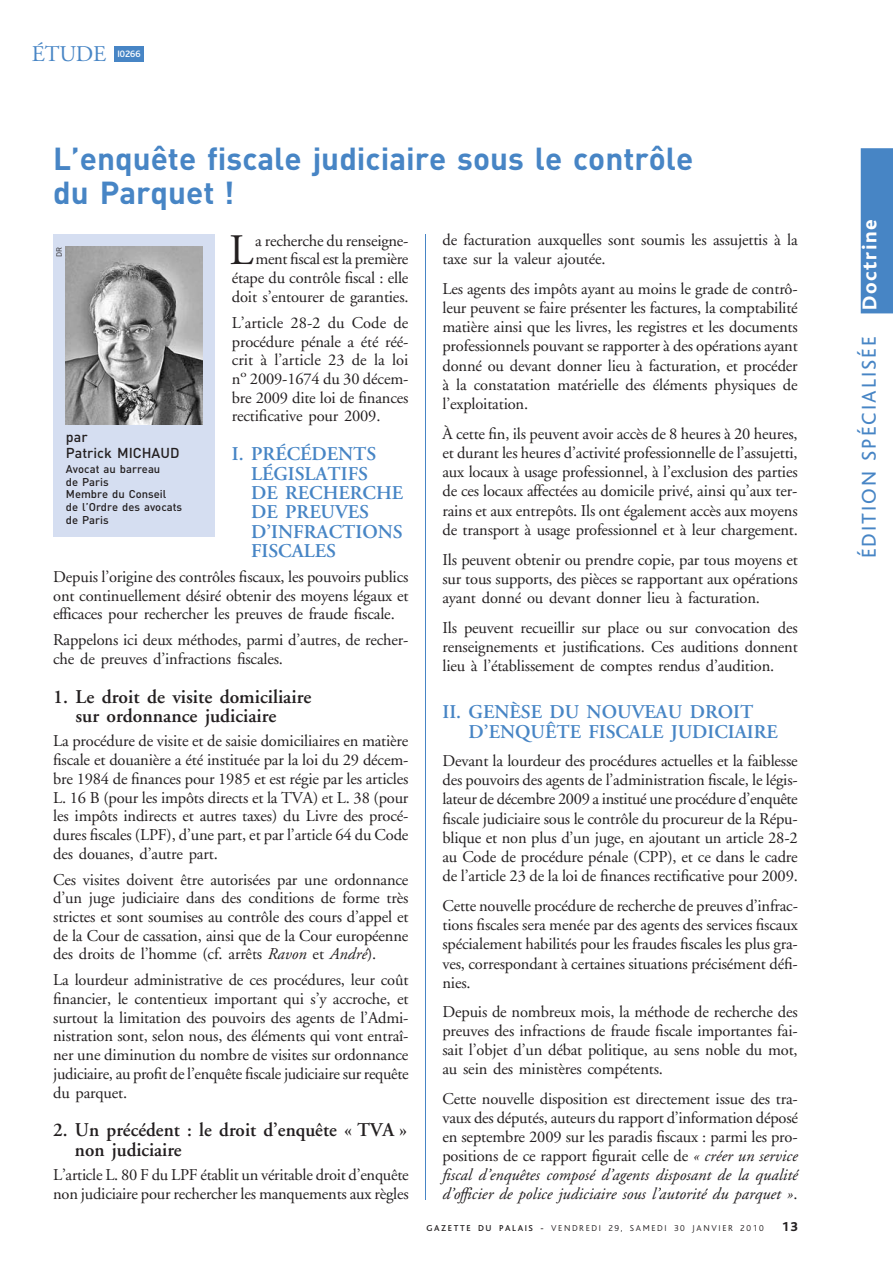
<style>
.page{position:relative;width:893px;height:1263px;background:#fff}
.page>*{position:absolute;margin:0;border:0;box-sizing:border-box;transform-origin:0 0}
.t1{font:43.35px "Adobe Garamond";color:#231f20}
.t2{font:700 31.5px/34.3px "DIN";color:#4785c5}
.t3{font:22.5px "Adobe Garamond";letter-spacing:-.01em;color:#4785c5}
.t4{font:21px "Bliss";letter-spacing:.1em;color:#4785c5}
.t5{font:800 21px "Bliss";letter-spacing:.075em;color:#fff}
.t6{font:600 19.5px/19.5px "Adobe Garamond";color:#4785c5}
.t7{font:600 19.5px/19.5px "Adobe Garamond";color:#231f20}
.t8{font:16.5px/18.8px "Adobe Garamond";letter-spacing:-.01em;color:#231f20;text-align:justify}
.t9{font:500 14.25px/16.5px "DIN";color:#231f20}
.t10{font:800 13.5px "Bliss";color:#231f20}
.t11{font:500 11.25px/12.8px "DIN";color:#231f20}
.t12{font:500 9.75px "Bliss";color:#fff}
.t13{font:300 9px "Bliss";letter-spacing:.18em;color:#231f20}
.t14{font:7.5px "DIN";color:#231f20}
.s1{font-style:italic}
.s2{font-weight:500}
</style>
<div class="page">
<div style="left:860px;top:148px;width:32px;height:165px;background:#4785c5"></div>
<div style="left:53px;top:234px;width:162px;height:302px;background:#d5def1"></div>
<hr style="left:425px;top:234px;width:1px;height:965px;background:#4785c5">
<div style="left:114px;top:46px;width:30px;height:15px;background:#4785c5"></div>
<img style="left:66px;top:247px;width:136px;height:178px">
<h3 class="t3" style="left:32px;top:45px;width:76px">ÉTUDE</h3>
<p class="t12" style="left:117px;top:50px;width:25px">I0266</p>
<h2 class="t2" style="left:53px;top:145px;width:641px">L’enquête fiscale judiciaire sous le contrôle du Parquet !</h2>
<p class="t14" style="left:56px;top:257px;width:11px;rotate:-90deg">DR</p>
<p class="t8" style="left:442px;top:232px;width:357px;line-height:19.2px">de facturation auxquelles sont soumis les assujettis à la taxe sur la valeur ajoutée.</p>
<p class="t8" style="left:442px;top:281px;width:357px;line-height:19.2px">Les agents des impôts ayant au moins le grade de contrô&shy;leur peuvent se faire présenter les factures, la comptabilité matière ainsi que les livres, les registres et les documents professionnels pouvant se rapporter à des opérations ayant donné ou devant donner lieu à facturation, et procéder à la constatation matérielle des éléments physiques de l’exploitation.</p>
<p class="t8" style="left:442px;top:425px;width:357px;line-height:19.2px">À cette fin, ils peuvent avoir accès de 8 heures à 20 heures, et durant les heures d’activité professionnelle de l’assujetti, aux locaux à usage professionnel, à l’exclusion des parties de ces locaux affectées au domicile privé, ainsi qu’aux ter&shy;rains et aux entrepôts. Ils ont également accès aux moyens de transport à usage professionnel et à leur chargement.</p>
<p class="t8" style="left:442px;top:551px;width:357px;line-height:19.2px">Ils peuvent obtenir ou prendre copie, par tous moyens et sur tous supports, des pièces se rapportant aux opérations ayant donné ou devant donner lieu à facturation.</p>
<p class="t8" style="left:442px;top:619px;width:357px;line-height:19.2px">Ils peuvent recueillir sur place ou sur convocation des renseignements et justifications. Ces auditions donnent lieu à l’établissement de comptes rendus d’audition.</p>
<p class="t6" style="left:468px;top:704px;width:311px;line-height:20px;text-indent:-26px">II. GENÈSE DU NOUVEAU DROIT<br>D’ENQUÊTE FISCALE JUDICIAIRE</p>
<p class="t8" style="left:442px;top:753px;width:357px;line-height:19.2px">Devant la lourdeur des procédures actuelles et la faiblesse des pouvoirs des agents de l’administration fiscale, le légis&shy;lateur de décembre 2009 a institué une procédure d’enquête fiscale judiciaire sous le contrôle du procureur de la Répu&shy;blique et non plus d’un juge, en ajoutant un article 28-2 au Code de procédure pénale (CPP), et ce dans le cadre de l’article 23 de la loi de finances rectificative pour 2009.</p>
<p class="t8" style="left:442px;top:898px;width:357px;line-height:19.2px">Cette nouvelle procédure de recherche de preuves d’infrac&shy;tions fiscales sera menée par des agents des services fiscaux spécialement habilités pour les fraudes fiscales les plus gra&shy;ves, correspondant à certaines situations précisément défi&shy;nies.</p>
<p class="t8" style="left:442px;top:1004px;width:357px">Depuis de nombreux mois, la méthode de recherche des preuves des infractions de fraude fiscale importantes fai&shy;sait l’objet d’un débat politique, au sens noble du mot, au sein des ministères compétents.</p>
<p class="t8" style="left:442px;top:1091px;width:357px">Cette nouvelle disposition est directement issue des tra&shy;vaux des députés, auteurs du rapport d’information déposé en septembre 2009 sur les paradis fiscaux : parmi les pro&shy;positions de ce rapport figurait celle de <span class="s1">« créer un service fiscal d’enquêtes composé d’agents disposant de la qualité d’officier de police judiciaire sous l’autorité du parquet »</span>.</p>
<p class="t8" style="left:232px;top:233px;width:178px;text-align:right">a recherche du renseigne&shy;ment fiscal est la première étape du contrôle fiscal : elle doit s’entourer de garanties.</p>
<p class="t8" style="left:232px;top:315px;width:178px">L’article 28-2 du Code de procédure pénale a été réé&shy;crit à l’article 23 de la loi n<sup>o</sup> 2009-1674 du 30 décem&shy;bre 2009 dite loi de finances rectificative pour 2009.</p>
<p class="t6" style="left:251px;top:446px;width:153px;text-indent:-19px">I. PRÉCÉDENTS<br>LÉGISLATIFS<br>DE RECHERCHE<br>DE PREUVES<br>D’INFRACTIONS<br>FISCALES</p>
<p class="t8" style="left:53px;top:569px;width:357px">Depuis l’origine des contrôles fiscaux, les pouvoirs publics ont continuellement désiré obtenir des moyens légaux et efficaces pour rechercher les preuves de fraude fiscale.</p>
<p class="t8" style="left:53px;top:632px;width:357px">Rappelons ici deux méthodes, parmi d’autres, de recher&shy;che de preuves d’infractions fiscales.</p>
<p class="t7" style="left:75px;top:688px;width:237px;text-indent:-22px">1. Le droit de visite domiciliaire sur ordonnance judiciaire</p>
<p class="t8" style="left:53px;top:733px;width:357px">La procédure de visite et de saisie domiciliaires en matière fiscale et douanière a été instituée par la loi du 29 décem&shy;bre 1984 de finances pour 1985 et est régie par les articles L. 16 B (pour les impôts directs et la TVA) et L. 38 (pour les impôts indirects et autres taxes) du Livre des procé&shy;dures fiscales (LPF), d’une part, et par l’article 64 du Code des douanes, d’autre part.</p>
<p class="t8" style="left:53px;top:872px;width:357px">Ces visites doivent être autorisées par une ordonnance d’un juge judiciaire dans des conditions de forme très strictes et sont soumises au contrôle des cours d’appel et de la Cour de cassation, ainsi que de la Cour européenne des droits de l’homme (cf. arrêts <span class="s1">Ravon</span> et <span class="s1">André</span>).</p>
<p class="t8" style="left:53px;top:972px;width:357px">La lourdeur administrative de ces procédures, leur coût financier, le contentieux important qui s’y accroche, et surtout la limitation des pouvoirs des agents de l’Admi&shy;nistration sont, selon nous, des éléments qui vont entraî&shy;ner une diminution du nombre de visites sur ordonnance judiciaire, au profit de l’enquête fiscale judiciaire sur requête du parquet.</p>
<p class="t7" style="left:75px;top:1122px;width:334px;text-indent:-22px">2. Un précédent : le droit d’enquête « TVA » non judiciaire</p>
<p class="t8" style="left:53px;top:1167px;width:357px">L’article L. 80 F du LPF établit un véritable droit d’enquête non judiciaire pour rechercher les manquements aux règles</p>
<h1 class="t1" style="left:229px;top:233px;width:26px">L</h1>
<p class="t9" style="left:66px;top:430px;width:115px">par<br>Patrick MICHAUD</p>
<p class="t11" style="left:66px;top:464px;width:118px">Avocat au barreau<br>de Paris<br>Membre du Conseil<br>de l’Ordre des avocats de Paris</p>
<p class="t13" style="left:426px;top:1225px;width:338px"><span class="s2">GAZETTE DU PALAIS -</span> VENDREDI 29, SAMEDI 30 JANVIER 2010</p>
<p class="t10" style="left:782px;top:1222px;width:17px">13</p>
<p class="t5" style="left:861px;top:310px;width:92px;rotate:-90deg">Doctrine</p>
<p class="t4" style="left:860px;top:559px;width:225px;rotate:-90deg">´EDITION SPE´CIALISE´E</p>
</div>
